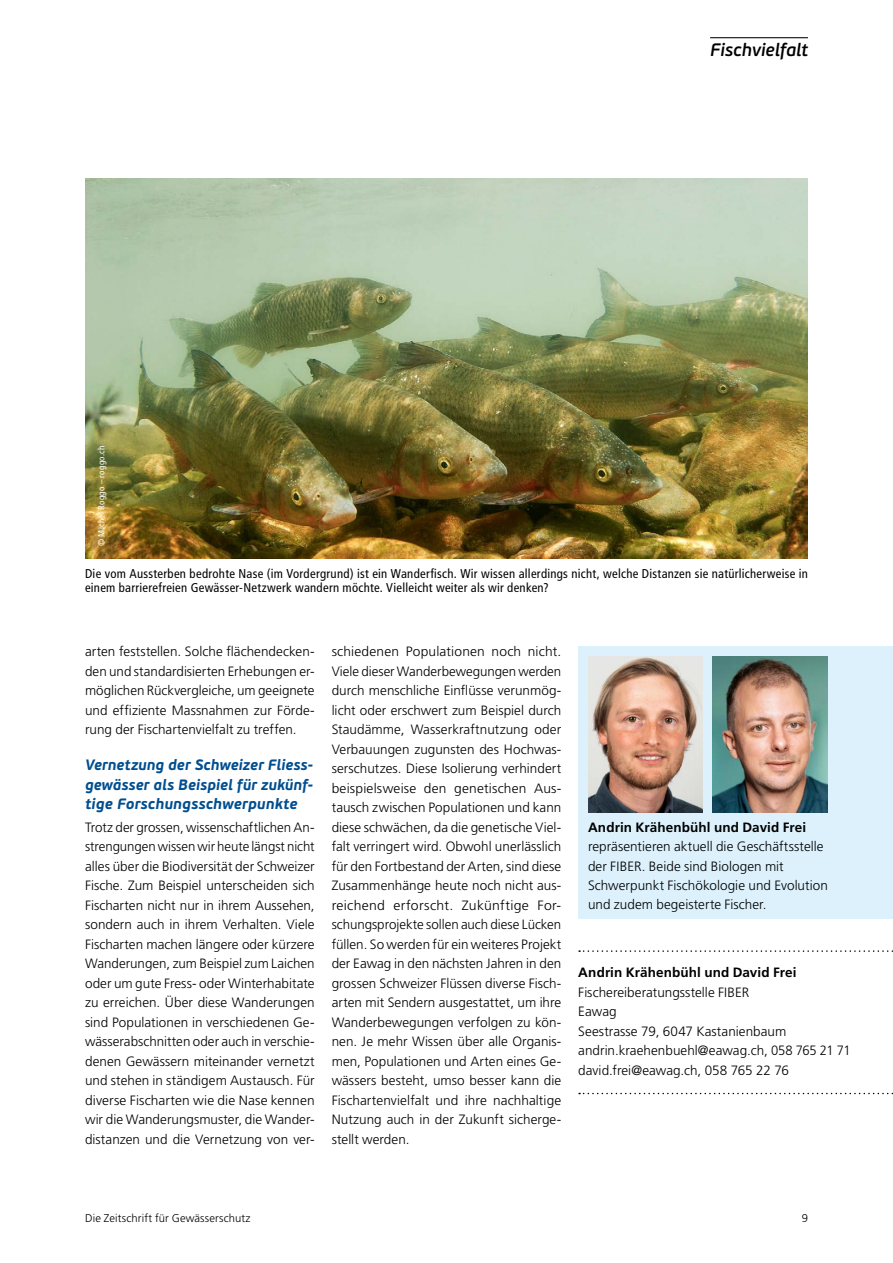
<style>
.page{position:relative;width:893px;height:1263px;background:#fff}
.page>*{position:absolute;margin:0;border:0;box-sizing:border-box;transform-origin:0 0}
.t1{font:italic 600 18px "PF Beau Sans Pro";letter-spacing:-.01em;color:#000}
.t2{font:italic 700 15px/19.5px "PF Beau Sans Pro";letter-spacing:.005em;color:#004e90;text-align:justify}
.t3{font:300 13.5px/19.5px "Frutiger LT Std";letter-spacing:.005em;color:#000;text-align:justify}
.t4{font:700 13.5px "Frutiger LT Std";letter-spacing:.01em;color:#000}
.t5{font:condensed 12.75px/14.2px "Frutiger LT Std";letter-spacing:.02em;color:#000}
.t6{font:300 11.25px "Frutiger LT Std";letter-spacing:.01em;color:#000}
.t7{font:condensed 9px "Frutiger LT Std";letter-spacing:.03em;color:#fff}
</style>
<div class="page">
<hr style="left:710px;top:37px;width:98px;height:1px;background:#000">
<svg style="left:579px;top:950px;width:314px;height:2px"></svg>
<svg style="left:579px;top:1093px;width:314px;height:1px"></svg>
<div style="left:578px;top:647px;width:315px;height:272px;background:#dcf1fc"></div>
<img style="left:588px;top:656px;width:115px;height:156px">
<img style="left:712px;top:656px;width:115px;height:156px">
<img style="left:85px;top:179px;width:723px;height:380px">
<p class="t7" style="left:96px;top:546px;width:102px;rotate:-90deg">© Michel Roggo – roggo.ch</p>
<h1 class="t1" style="left:710px;top:39px;width:99px">Fischvielfalt</h1>
<p class="t5" style="left:85px;top:567px;width:724px">Die vom Aussterben bedrohte Nase (im Vordergrund) ist ein Wanderfisch. Wir wissen allerdings nicht, welche Distanzen sie natürlicherweise in einem barrierefreien Gewässer-Netzwerk wandern möchte. Vielleicht weiter als wir denken?</p>
<p class="t3" style="left:85px;top:642px;width:231px">arten feststellen. Solche flächendecken&shy;den und standardisierten Erhebungen er&shy;möglichen Rückvergleiche, um geeignete und effiziente Massnahmen zur Förde&shy;rung der Fischartenvielfalt zu treffen.</p>
<p class="t2" style="left:85px;top:756px;width:230px">Vernetzung der Schweizer Fliess&shy;gewässer als Beispiel für zukünf&shy;tige Forschungsschwerpunkte</p>
<p class="t3" style="left:85px;top:818px;width:231px">Trotz der grossen, wissenschaftlichen An&shy;strengungen wissen wir heute längst nicht alles über die Biodiversität der Schweizer Fische. Zum Beispiel unterscheiden sich Fischarten nicht nur in ihrem Aussehen, sondern auch in ihrem Verhalten. Viele Fischarten machen längere oder kürzere Wanderungen, zum Beispiel zum Laichen oder um gute Fress- oder Winterhabitate zu erreichen. Über diese Wanderungen sind Populationen in verschiedenen Ge&shy;wässerabschnitten oder auch in verschie&shy;denen Gewässern miteinander vernetzt und stehen in ständigem Austausch. Für diverse Fischarten wie die Nase kennen wir die Wanderungsmuster, die Wander&shy;distanzen und die Vernetzung von ver-</p>
<p class="t3" style="left:332px;top:642px;width:231px">schiedenen Populationen noch nicht.<br>Viele dieser Wanderbewegungen werden durch menschliche Einflüsse verunmög&shy;licht oder erschwert zum Beispiel durch Staudämme, Wasserkraftnutzung oder Verbauungen zugunsten des Hochwas&shy;serschutzes. Diese Isolierung verhindert beispielsweise den genetischen Aus&shy;tausch zwischen Populationen und kann diese schwächen, da die genetische Viel&shy;falt verringert wird. Obwohl unerlässlich für den Fortbestand der Arten, sind diese Zusammenhänge heute noch nicht aus&shy;reichend erforscht. Zukünftige For&shy;schungsprojekte sollen auch diese Lücken füllen. So werden für ein weiteres Projekt der Eawag in den nächsten Jahren in den grossen Schweizer Flüssen diverse Fisch&shy;arten mit Sendern ausgestattet, um ihre Wanderbewegungen verfolgen zu kön&shy;nen. Je mehr Wissen über alle Organis&shy;men, Populationen und Arten eines Ge&shy;wässers besteht, umso besser kann die Fischartenvielfalt und ihre nachhaltige Nutzung auch in der Zukunft sicherge&shy;stellt werden.</p>
<p class="t4" style="left:588px;top:819px;width:220px">Andrin Krähenbühl und David Frei</p>
<p class="t3" style="left:588px;top:837px;width:241px;text-align:left">repräsentieren aktuell die Geschäftsstelle der FIBER. Beide sind Biologen mit Schwerpunkt Fischökologie und Evolution und zudem begeisterte Fischer.</p>
<p class="t4" style="left:578px;top:965px;width:220px">Andrin Krähenbühl und David Frei</p>
<p class="t3" style="left:578px;top:982px;width:274px;text-align:left">Fischereiberatungsstelle FIBER<br>Eawag<br>Seestrasse 79, 6047 Kastanienbaum andrin.kraehenbuehl@eawag.ch, 058 765 21 71 david.frei@eawag.ch, 058 765 22 76</p>
<p class="t6" style="left:85px;top:1212px;width:167px">Die Zeitschrift für Gewässerschutz</p>
<p class="t6" style="left:802px;top:1212px;width:8px">9</p>
</div>
